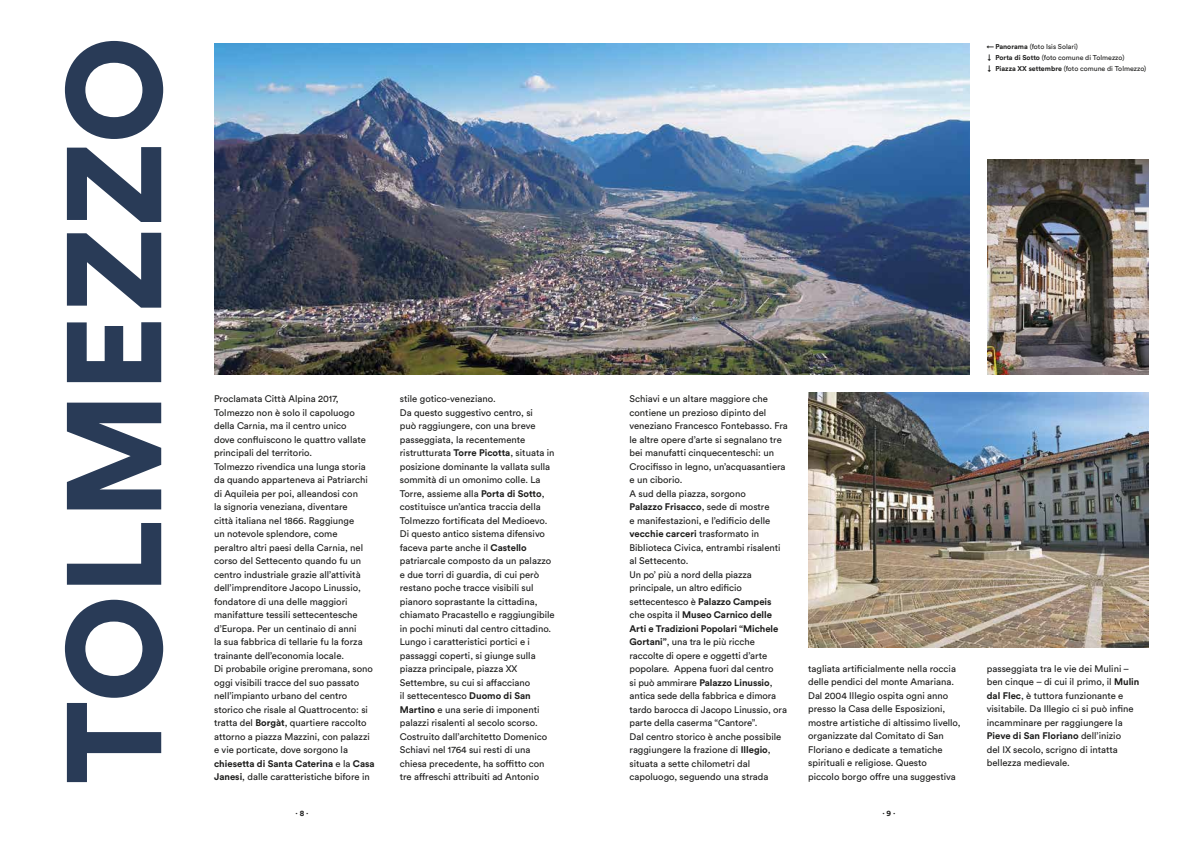
<style>
.page{position:relative;width:1191px;height:842px;background:#fff}
.page>*{position:absolute;margin:0;border:0;box-sizing:border-box;transform-origin:0 0}
.t1{font:900 133px "Circular Std";color:#293b57}
.t2{font:9.5px/13.5px "Circular Std";color:#1c1c1b}
.t3{font:700 8px "Circular Std";color:#1c1c1b}
.t4{font:7px/11px "Circular Std";color:#1c1c1b}
.s1{font-weight:700}
</style>
<div class="page">
<img style="left:214px;top:43px;width:755px;height:332px">
<img style="left:987px;top:159px;width:161px;height:216px">
<img style="left:808px;top:393px;width:340px;height:255px">
<h1 class="t1" style="left:26px;top:785px;width:750px;rotate:-90deg">TOLMEZZO</h1>
<p class="t4" style="left:986px;top:41px;width:161px"><span class="s1">←Panorama</span> (foto Isis Solari)<br><span class="s1">↓ Porta di Sotto</span> (foto comune di Tolmezzo)<br><span class="s1">↓ Piazza XX settembre</span> (foto comune di Tolmezzo)</p>
<p class="t2" style="left:214px;top:392px;width:162px">Proclamata Città Alpina 2017, Tolmezzo non è solo il capoluogo della Carnia, ma il centro unico<br>dove confluiscono le quattro vallate principali del territorio.<br>Tolmezzo rivendica una lunga storia da quando apparteneva ai Patriarchi di Aquileia per poi, alleandosi con<br>la signoria veneziana, diventare<br>città italiana nel 1866. Raggiunge<br>un notevole splendore, come<br>peraltro altri paesi della Carnia, nel corso del Settecento quando fu un centro industriale grazie all’attività dell’imprenditore Jacopo Linussio, fondatore di una delle maggiori manifatture tessili settecentesche d’Europa. Per un centinaio di anni<br>la sua fabbrica di tellarie fu la forza trainante dell’economia locale.<br>Di probabile origine preromana, sono oggi visibili tracce del suo passato nell’impianto urbano del centro storico che risale al Quattrocento: si tratta del <span class="s1">Borgàt</span>, quartiere raccolto attorno a piazza Mazzini, con palazzi e vie porticate, dove sorgono la <span class="s1">chiesetta di Santa Caterina</span> e la <span class="s1">Casa Janesi</span>, dalle caratteristiche bifore in</p>
<p class="t2" style="left:400px;top:392px;width:156px">stile gotico-veneziano.<br>Da questo suggestivo centro, si<br>può raggiungere, con una breve passeggiata, la recentemente ristrutturata <span class="s1">Torre Picotta</span>, situata in posizione dominante la vallata sulla sommità di un omonimo colle. La Torre, assieme alla <span class="s1">Porta di Sotto</span>, costituisce un’antica traccia della Tolmezzo fortificata del Medioevo.<br>Di questo antico sistema difensivo faceva parte anche il <span class="s1">Castello </span>patriarcale composto da un palazzo e due torri di guardia, di cui però restano poche tracce visibili sul pianoro soprastante la cittadina, chiamato Pracastello e raggiungibile in pochi minuti dal centro cittadino.<br>Lungo i caratteristici portici e i passaggi coperti, si giunge sulla piazza principale, piazza XX Settembre, su cui si affacciano<br>il settecentesco <span class="s1">Duomo di San Martino</span> e una serie di imponenti palazzi risalenti al secolo scorso.<br>Costruito dall’architetto Domenico Schiavi nel 1764 sui resti di una chiesa precedente, ha soffitto con tre affreschi attribuiti ad Antonio</p>
<p class="t2" style="left:629px;top:392px;width:160px">Schiavi e un altare maggiore che contiene un prezioso dipinto del veneziano Francesco Fontebasso. Fra le altre opere d’arte si segnalano tre bei manufatti cinquecenteschi: un<br>Crocifisso in legno, un’acquasantiera e un ciborio.<br>A sud della piazza, sorgono<br><span class="s1">Palazzo Frisacco</span>, sede di mostre<br>e manifestazioni, e l’edificio delle <span class="s1">vecchie carceri</span> trasformato in<br>Biblioteca Civica, entrambi risalenti al Settecento.<br>Un po’ più a nord della piazza principale, un altro edificio settecentesco è <span class="s1">Palazzo Campeis </span>che ospita il <span class="s1">Museo Carnico delle<br>Arti e Tradizioni Popolari “Michele<br>Gortani”</span>, una tra le più ricche raccolte di opere e oggetti d’arte popolare. Appena fuori dal centro<br>si può ammirare <span class="s1">Palazzo Linussio</span>, antica sede della fabbrica e dimora tardo barocca di Jacopo Linussio, ora parte della caserma “Cantore”.<br>Dal centro storico è anche possibile raggiungere la frazione di <span class="s1">Illegio</span>, situata a sette chilometri dal capoluogo, seguendo una strada</p>
<p class="t2" style="left:808px;top:661px;width:154px">tagliata artificialmente nella roccia delle pendici del monte Amariana.<br>Dal 2004 Illegio ospita ogni anno presso la Casa delle Esposizioni, mostre artistiche di altissimo livello, organizzate dal Comitato di San Floriano e dedicate a tematiche spirituali e religiose. Questo<br>piccolo borgo offre una suggestiva</p>
<p class="t2" style="left:986px;top:661px;width:154px">passeggiata tra le vie dei Mulini – ben cinque – di cui il primo, il <span class="s1">Mulin dal Flec</span>, è tuttora funzionante e visitabile. Da Illegio ci si può infine incamminare per raggiungere la <span class="s1">Pieve di San Floriano</span> dell’inizio<br>del IX secolo, scrigno di intatta</p>
<p class="t2" style="left:986px;top:756px;width:85px">bellezza medievale.</p>
<p class="t3" style="left:295px;top:808px;width:15px">∙ 8 ∙</p>
<p class="t3" style="left:882px;top:808px;width:15px">∙ 9 ∙</p>
</div>
